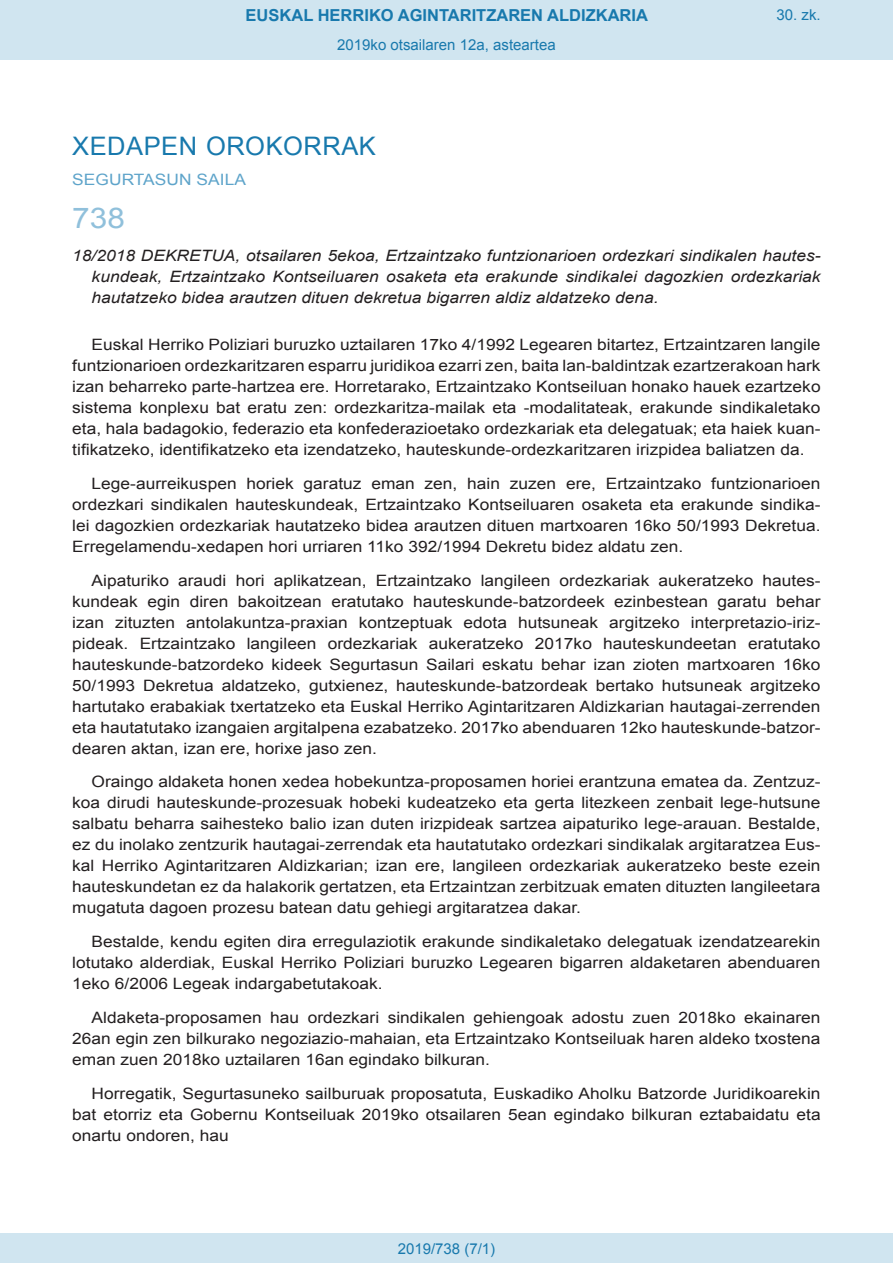
<style>
.page{position:relative;width:893px;height:1263px;background:#fff}
.page>*{position:absolute;margin:0;border:0;box-sizing:border-box;transform-origin:0 0}
.BOPVOrden{font:28.5px "Arial";color:#90c0db;scale:1.11 1}
.BOPVSeccion{font:25.5px "Arial";letter-spacing:.02em;color:#1879ad}
.t1{font:700 16.5px "Arial";color:#1879ad}
.BOPVDetalle{font:15.6px/21px "Arial";color:#231f20;text-align:justify;scale:1.11 1}
.BOPVTitulo{font:italic 15.6px/21px "Arial";color:#231f20;text-align:justify;scale:1.11 1}
.BOPVOrganismo{font:15.6px "Arial";letter-spacing:.005em;color:#5ea4ca;scale:1.11 1}
.Paginacion_Centro{font:15px "Arial";color:#1879ad}
</style>
<div class="page">
<div style="left:0;top:0;width:893px;height:60px;background:#d0e5f0"></div>
<div style="left:0;top:1233px;width:893px;height:30px;background:#d0e5f0"></div>
<p class="t1" style="left:246px;top:4px;width:404px">EUSKAL HERRIKO AGINTARITZAREN ALDIZKARIA</p>
<p class="Paginacion_Centro" style="left:337px;top:35px;width:220px">2019ko otsailaren 12a, asteartea</p>
<p class="Paginacion_Centro" style="left:776px;top:5px;width:46px">30. zk.</p>
<p class="BOPVSeccion" style="left:72px;top:129px;width:305px">XEDAPEN OROKORRAK</p>
<p class="BOPVOrganismo" style="left:72px;top:169px;width:158px">SEGURTASUN SAILA</p>
<p class="BOPVOrden" style="left:72px;top:199px;width:49px">738</p>
<p class="BOPVTitulo" style="left:92px;top:246px;width:658px;text-indent:-19px">18/2018 DEKRETUA, otsailaren 5ekoa, Ertzaintzako funtzionarioen ordezkari sindikalen hautes&shy;kundeak, Ertzaintzako Kontseiluaren osaketa eta erakunde sindikalei dagozkien ordezkariak hautatzeko bidea arautzen dituen dekretua bigarren aldiz aldatzeko dena.</p>
<p class="BOPVDetalle" style="left:72px;top:334px;width:676px;text-indent:19px">Euskal Herriko Poliziari buruzko uztailaren 17ko 4/1992 Legearen bitartez, Ertzaintzaren langile funtzionarioen ordezkaritzaren esparru juridikoa ezarri zen, baita lan-baldintzak ezartzerakoan hark izan beharreko parte-hartzea ere. Horretarako, Ertzaintzako Kontseiluan honako hauek ezartzeko sistema konplexu bat eratu zen: ordezkaritza-mailak eta -modalitateak, erakunde sindikaletako eta, hala badagokio, federazio eta konfederazioetako ordezkariak eta delegatuak; eta haiek kuan&shy;tifikatzeko, identifikatzeko eta izendatzeko, hauteskunde-ordezkaritzaren irizpidea baliatzen da.</p>
<p class="BOPVDetalle" style="left:72px;top:473px;width:676px;text-indent:19px">Lege-aurreikuspen horiek garatuz eman zen, hain zuzen ere, Ertzaintzako funtzionarioen ordezkari sindikalen hauteskundeak, Ertzaintzako Kontseiluaren osaketa eta erakunde sindika&shy;lei dagozkien ordezkariak hautatzeko bidea arautzen dituen martxoaren 16ko 50/1993 Dekretua.<br>Erregelamendu-xedapen hori urriaren 11ko 392/1994 Dekretu bidez aldatu zen.</p>
<p class="BOPVDetalle" style="left:72px;top:570px;width:676px;text-indent:19px">Aipaturiko araudi hori aplikatzean, Ertzaintzako langileen ordezkariak aukeratzeko hautes&shy;kundeak egin diren bakoitzean eratutako hauteskunde-batzordeek ezinbestean garatu behar izan zituzten antolakuntza-praxian kontzeptuak edota hutsuneak argitzeko interpretazio-iriz&shy;pideak. Ertzaintzako langileen ordezkariak aukeratzeko 2017ko hauteskundeetan eratutako hauteskunde-batzordeko kideek Segurtasun Sailari eskatu behar izan zioten martxoaren 16ko 50/1993 Dekretua aldatzeko, gutxienez, hauteskunde-batzordeak bertako hutsuneak argitzeko hartutako erabakiak txertatzeko eta Euskal Herriko Agintaritzaren Aldizkarian hautagai-zerrenden eta hautatutako izangaien argitalpena ezabatzeko. 2017ko abenduaren 12ko hauteskunde-batzor&shy;dearen aktan, izan ere, horixe jaso zen.</p>
<p class="BOPVDetalle" style="left:72px;top:771px;width:676px;text-indent:19px">Oraingo aldaketa honen xedea hobekuntza-proposamen horiei erantzuna ematea da. Zentzuz&shy;koa dirudi hauteskunde-prozesuak hobeki kudeatzeko eta gerta litezkeen zenbait lege-hutsune salbatu beharra saihesteko balio izan duten irizpideak sartzea aipaturiko lege-arauan. Bestalde, ez du inolako zentzurik hautagai-zerrendak eta hautatutako ordezkari sindikalak argitaratzea Eus&shy;kal Herriko Agintaritzaren Aldizkarian; izan ere, langileen ordezkariak aukeratzeko beste ezein hauteskundetan ez da halakorik gertatzen, eta Ertzaintzan zerbitzuak ematen dituzten langileetara mugatuta dagoen prozesu batean datu gehiegi argitaratzea dakar.</p>
<p class="BOPVDetalle" style="left:72px;top:931px;width:676px;text-indent:19px">Bestalde, kendu egiten dira erregulaziotik erakunde sindikaletako delegatuak izendatzearekin lotutako alderdiak, Euskal Herriko Poliziari buruzko Legearen bigarren aldaketaren abenduaren 1eko 6/2006 Legeak indargabetutakoak.</p>
<p class="BOPVDetalle" style="left:72px;top:1007px;width:676px;text-indent:19px">Aldaketa-proposamen hau ordezkari sindikalen gehiengoak adostu zuen 2018ko ekainaren 26an egin zen bilkurako negoziazio-mahaian, eta Ertzaintzako Kontseiluak haren aldeko txostena eman zuen 2018ko uztailaren 16an egindako bilkuran.</p>
<p class="BOPVDetalle" style="left:72px;top:1083px;width:676px;text-indent:19px">Horregatik, Segurtasuneko sailburuak proposatuta, Euskadiko Aholku Batzorde Juridikoarekin bat etorriz eta Gobernu Kontseiluak 2019ko otsailaren 5ean egindako bilkuran eztabaidatu eta onartu ondoren, hau</p>
<p class="Paginacion_Centro" style="left:398px;top:1238px;width:99px">2019/738 (7/1)</p>
</div>
